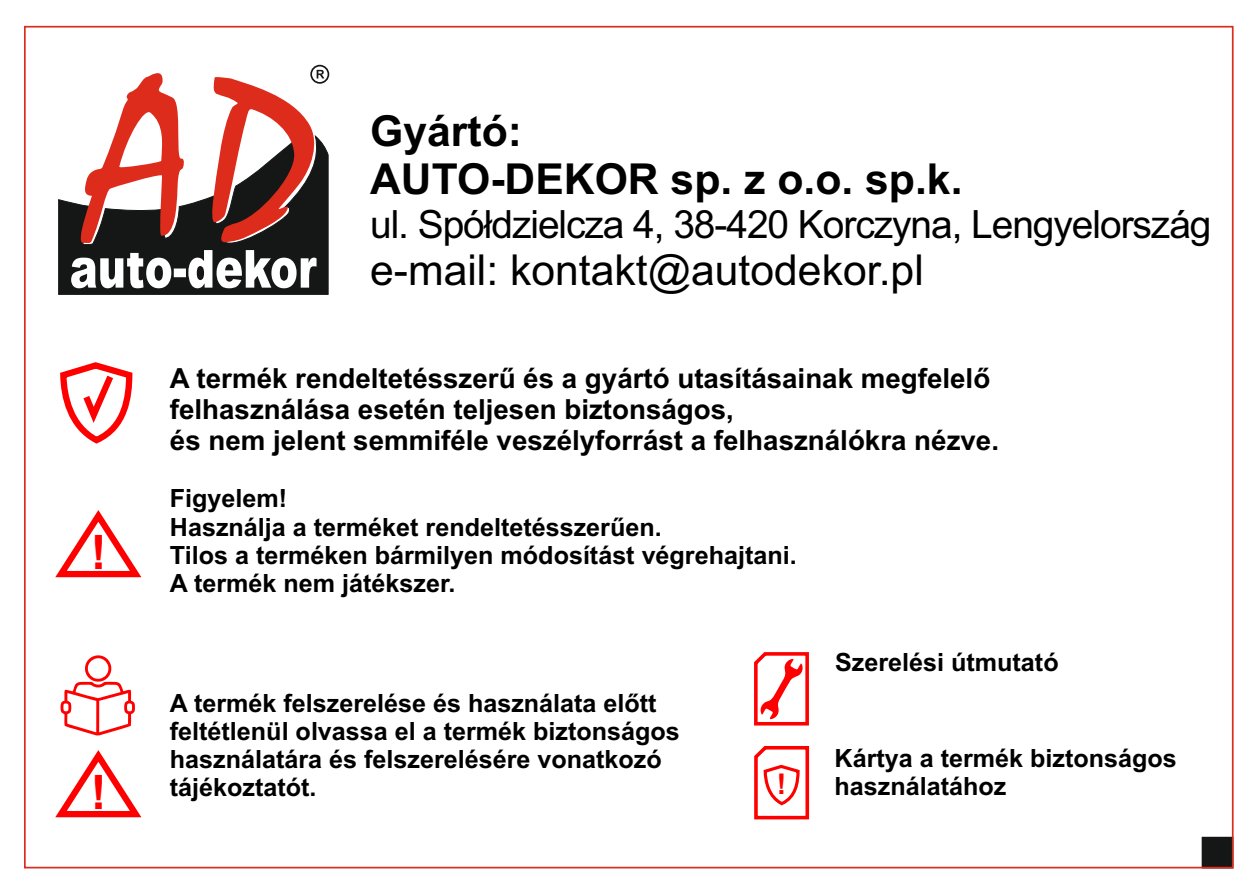
<style>
.page{position:relative;width:1259px;height:893px;background:#fff}
.page>*{position:absolute;margin:0;border:0;box-sizing:border-box;transform-origin:0 0}
.t1{font:700 47.4px "Arial";color:#f00}
.t2{font:700 42.6px/47.7px "Arial";color:#000}
.t3{font:42.6px "Arial";color:#000}
.t4{font:39px "Arial";letter-spacing:-.03em;color:#000}
.t5{font:700 28.5px "Arial";color:#f00}
.t6{font:700 27.6px/30.9px "Arial";color:#000}
.t7{font:700 25.2px/28.2px "Arial";color:#000}
</style>
<div class="page">
<svg style="left:1200px;top:836px;width:34px;height:33px"></svg>
<div style="left:310px;top:65px;width:19px;height:19px;border:2px solid #151616;border-radius:50%"></div>
<svg style="left:58px;top:66px;width:271px;height:229px"></svg>
<svg style="left:55px;top:750px;width:87px;height:68px"></svg>
<svg style="left:55px;top:510px;width:87px;height:68px"></svg>
<svg style="left:60px;top:362px;width:73px;height:82px"></svg>
<svg style="left:61px;top:655px;width:74px;height:81px"></svg>
<svg style="left:754px;top:652px;width:55px;height:74px"></svg>
<svg style="left:754px;top:746px;width:56px;height:74px"></svg>
<h1 class="t1" style="left:91px;top:534px;width:17px">!</h1>
<h1 class="t1" style="left:91px;top:774px;width:17px">!</h1>
<h2 class="t2" style="left:370px;top:111px;width:594px">Gyártó:<br>AUTO-DEKOR sp. z o.o. sp.k.</h2>
<h3 class="t4" style="left:370px;top:210px;width:843px">ul. Spółdzielcza 4, 38-420 Korczyna, Lengyelország</h3>
<h2 class="t3" style="left:370px;top:254px;width:555px">e-mail: kontakt@autodekor.pl</h2>
<p class="t6" style="left:170px;top:366px;width:830px">A termék rendeltetésszerű és a gyártó utasításainak megfelelő felhasználása esetén teljesen biztonságos,<br>és nem jelent semmiféle veszélyforrást a felhasználókra nézve.</p>
<p class="t7" style="left:170px;top:487px;width:628px">Figyelem!<br>Használja a terméket rendeltetésszerűen.<br>Tilos a terméken bármilyen módosítást végrehajtani.<br>A termék nem játékszer.</p>
<p class="t7" style="left:170px;top:691px;width:511px">A termék felszerelése és használata előtt feltétlenül olvassa el a termék biztonságos használatára és felszerelésére vonatkozó tájékoztatót.</p>
<p class="t5" style="left:777px;top:773px;width:11px">!</p>
<p class="t7" style="left:835px;top:651px;width:225px">Szerelési útmutató</p>
<p class="t7" style="left:834px;top:746px;width:344px">Kártya a termék biztonságos használatához</p>
</div>
